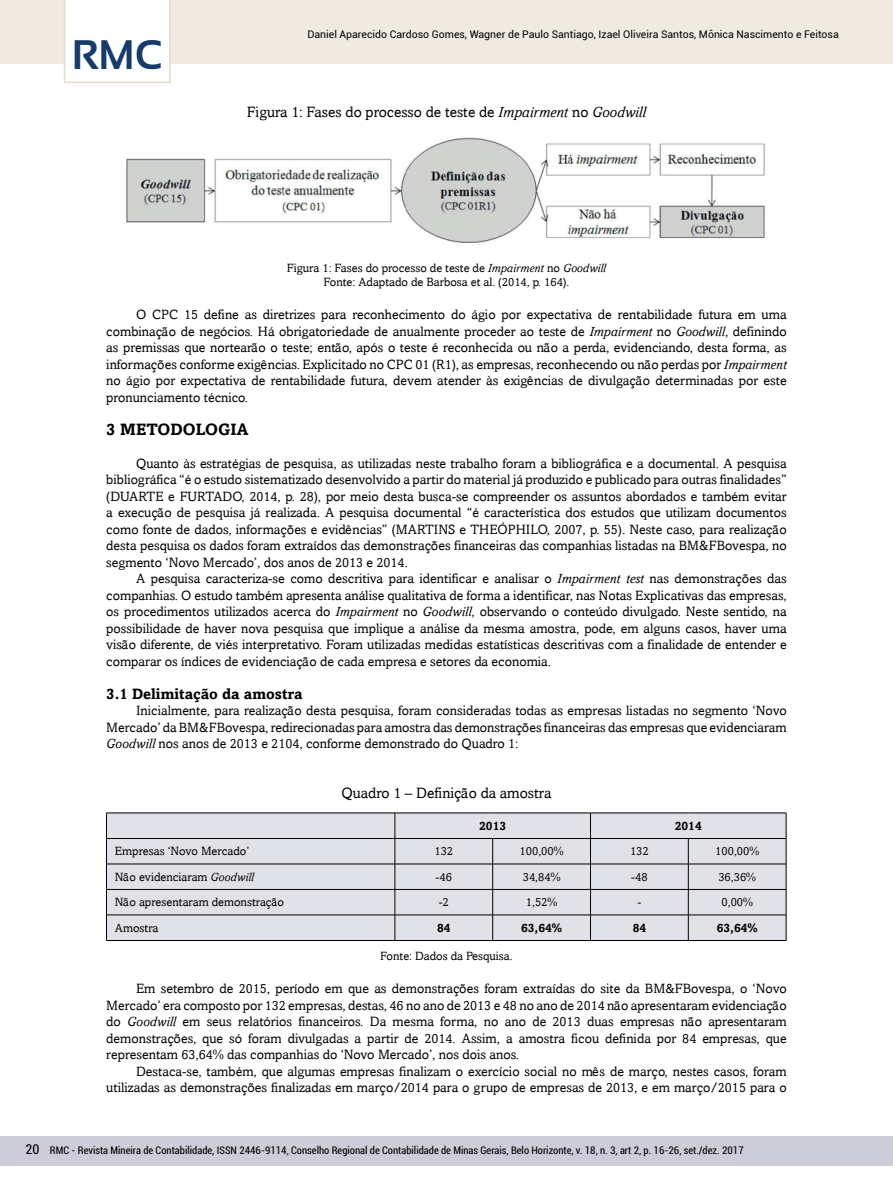
<style>
.page{position:relative;width:893px;height:1191px;background:#fff}
.page>*{position:absolute;margin:0;border:0;box-sizing:border-box;transform-origin:0 0}
.t1{font:700 41.25px "Sansation";color:#143b6b}
.t2{font:700 16.5px "Amasis";color:#000}
.t3{font:15px "Amasis";color:#000}
.t4{font:700 15px "Amasis";color:#000}
.t5{font:13.5px/16.5px "Amasis";color:#000;text-align:justify}
.t6{font:condensed 13.5px "Roboto";color:#000}
.t7{font:12px/14.4px "Amasis";color:#000;text-align:center}
.t8{font:700 12px "Amasis";color:#000}
.t9{font:condensed 10.5px "Roboto";color:#000}
.t10{font:10.5px "Roboto";color:#000}
.s1{font-style:italic}
</style>
<div class="page">
<img style="left:126px;top:137px;width:639px;height:106px">
<div style="left:107px;top:813px;width:679px;height:127px;background:#e1e1e8"></div>
<hr style="left:106px;top:812px;width:289px;height:1px;background:#000">
<hr style="left:395px;top:812px;width:98px;height:1px;background:#000">
<hr style="left:493px;top:812px;width:97px;height:1px;background:#000">
<hr style="left:590px;top:812px;width:98px;height:1px;background:#000">
<hr style="left:688px;top:812px;width:98px;height:1px;background:#000">
<hr style="left:106px;top:838px;width:289px;height:1px;background:#000">
<hr style="left:395px;top:838px;width:98px;height:1px;background:#000">
<hr style="left:493px;top:838px;width:97px;height:1px;background:#000">
<hr style="left:590px;top:838px;width:98px;height:1px;background:#000">
<hr style="left:688px;top:838px;width:98px;height:1px;background:#000">
<hr style="left:106px;top:863px;width:289px;height:1px;background:#000">
<hr style="left:395px;top:863px;width:98px;height:1px;background:#000">
<hr style="left:493px;top:863px;width:97px;height:1px;background:#000">
<hr style="left:590px;top:863px;width:98px;height:1px;background:#000">
<hr style="left:688px;top:863px;width:98px;height:1px;background:#000">
<hr style="left:106px;top:889px;width:289px;height:1px;background:#000">
<hr style="left:395px;top:889px;width:98px;height:1px;background:#000">
<hr style="left:493px;top:889px;width:97px;height:1px;background:#000">
<hr style="left:590px;top:889px;width:98px;height:1px;background:#000">
<hr style="left:688px;top:889px;width:98px;height:1px;background:#000">
<hr style="left:106px;top:914px;width:289px;height:1px;background:#000">
<svg style="left:106px;top:813px;width:1px;height:127px"></svg>
<hr style="left:395px;top:914px;width:98px;height:1px;background:#000">
<svg style="left:395px;top:813px;width:1px;height:127px"></svg>
<hr style="left:493px;top:914px;width:97px;height:1px;background:#000">
<svg style="left:492px;top:838px;width:1px;height:102px"></svg>
<hr style="left:590px;top:914px;width:98px;height:1px;background:#000">
<svg style="left:590px;top:813px;width:1px;height:127px"></svg>
<hr style="left:688px;top:914px;width:98px;height:1px;background:#000">
<svg style="left:688px;top:838px;width:1px;height:102px"></svg>
<svg style="left:786px;top:813px;width:1px;height:127px"></svg>
<hr style="left:106px;top:940px;width:289px;height:1px;background:#000">
<hr style="left:395px;top:940px;width:98px;height:1px;background:#000">
<hr style="left:493px;top:940px;width:97px;height:1px;background:#000">
<hr style="left:590px;top:940px;width:98px;height:1px;background:#000">
<hr style="left:688px;top:940px;width:98px;height:1px;background:#000">
<div style="left:0;top:1135px;width:893px;height:30px;background:#cdcdda"></div>
<div style="left:0;top:0;width:893px;height:64px;background:#efebe1"></div>
<div style="left:64px;top:0;width:107px;height:83px;background:#fff"></div>
<h1 class="t1" style="left:72px;top:32px;width:92px">RMC</h1>
<p class="t10" style="left:307px;top:27px;width:533px">Daniel Aparecido Cardoso Gomes, Wagner de Paulo Santiago, Izael Oliveira Santos, Mônica Nascimento e Feitosa</p>
<p class="t3" style="left:247px;top:103px;width:401px">Figura 1: Fases do processo de teste de <span class="s1">Impairment</span> no <span class="s1">Goodwill</span></p>
<p class="t7" style="left:287px;top:260px;width:321px">Figura 1: Fases do processo de teste de <span class="s1">Impairment</span> no <span class="s1">Goodwill<br></span>Fonte: Adaptado de Barbosa et al. (2014, p. 164).</p>
<p class="t5" style="left:106px;top:306px;width:682px;text-indent:30px">O CPC 15 define as diretrizes para reconhecimento do ágio por expectativa de rentabilidade futura em uma combinação de negócios. Há obrigatoriedade de anualmente proceder ao teste de <span class="s1">Impairment</span> no <span class="s1">Goodwill</span>, definindo as premissas que nortearão o teste; então, após o teste é reconhecida ou não a perda, evidenciando, desta forma, as informações conforme exigências. Explicitado no CPC 01 (R1), as empresas, reconhecendo ou não perdas por <span class="s1">Impairment </span>no ágio por expectativa de rentabilidade futura, devem atender às exigências de divulgação determinadas por este pronunciamento técnico.</p>
<p class="t2" style="left:106px;top:419px;width:144px">3 METODOLOGIA</p>
<p class="t5" style="left:106px;top:454px;width:682px;text-indent:30px">Quanto às estratégias de pesquisa, as utilizadas neste trabalho foram a bibliográfica e a documental. A pesquisa bibliográfica “é o estudo sistematizado desenvolvido a partir do material já produzido e publicado para outras finalidades” (DUARTE e FURTADO, 2014, p. 28), por meio desta busca-se compreender os assuntos abordados e também evitar a execução de pesquisa já realizada. A pesquisa documental “é característica dos estudos que utilizam documentos como fonte de dados, informações e evidências” (MARTINS e THEÓPHILO, 2007, p. 55). Neste caso, para realização desta pesquisa os dados foram extraídos das demonstrações financeiras das companhias listadas na BM&amp;FBovespa, no segmento ‘Novo Mercado’, dos anos de 2013 e 2014.</p>
<p class="t5" style="left:106px;top:570px;width:682px;text-indent:30px">A pesquisa caracteriza-se como descritiva para identificar e analisar o <span class="s1">Impairment test</span> nas demonstrações das companhias. O estudo também apresenta análise qualitativa de forma a identificar, nas Notas Explicativas das empresas, os procedimentos utilizados acerca do <span class="s1">Impairment</span> no <span class="s1">Goodwill</span>, observando o conteúdo divulgado. Neste sentido, na possibilidade de haver nova pesquisa que implique a análise da mesma amostra, pode, em alguns casos, haver uma visão diferente, de viés interpretativo. Foram utilizadas medidas estatísticas descritivas com a finalidade de entender e comparar os índices de evidenciação de cada empresa e setores da economia.</p>
<p class="t4" style="left:106px;top:684px;width:198px">3.1 Delimitação da amostra</p>
<p class="t5" style="left:106px;top:702px;width:682px;text-indent:30px">Inicialmente, para realização desta pesquisa, foram consideradas todas as empresas listadas no segmento ‘Novo Mercado’ da BM&amp;FBovespa, redirecionadas para amostra das demonstrações financeiras das empresas que evidenciaram <span class="s1">Goodwill</span> nos anos de 2013 e 2104, conforme demonstrado do Quadro 1:</p>
<p class="t3" style="left:341px;top:784px;width:211px">Quadro 1 – Definição da amostra</p>
<p class="t8" style="left:479px;top:818px;width:28px">2013</p>
<p class="t8" style="left:675px;top:818px;width:28px">2014</p>
<p class="t7" style="left:115px;top:844px;width:136px">Empresas ‘Novo Mercado’</p>
<p class="t7" style="left:434px;top:844px;width:20px">132</p>
<p class="t7" style="left:520px;top:844px;width:45px">100,00%</p>
<p class="t7" style="left:630px;top:844px;width:20px">132</p>
<p class="t7" style="left:715px;top:844px;width:45px">100,00%</p>
<p class="t7" style="left:115px;top:869px;width:141px">Não evidenciaram <span class="s1">Goodwill</span></p>
<p class="t7" style="left:436px;top:869px;width:18px">-46</p>
<p class="t7" style="left:523px;top:869px;width:39px">34,84%</p>
<p class="t7" style="left:631px;top:869px;width:18px">-48</p>
<p class="t7" style="left:718px;top:869px;width:39px">36,36%</p>
<p class="t7" style="left:115px;top:895px;width:171px">Não apresentaram demonstração</p>
<p class="t7" style="left:439px;top:895px;width:12px">-2</p>
<p class="t7" style="left:526px;top:895px;width:33px">1,52%</p>
<p class="t7" style="left:637px;top:895px;width:5px">-</p>
<p class="t7" style="left:721px;top:895px;width:33px">0,00%</p>
<p class="t7" style="left:115px;top:920px;width:45px">Amostra</p>
<p class="t8" style="left:437px;top:920px;width:15px">84</p>
<p class="t8" style="left:521px;top:920px;width:42px">63,64%</p>
<p class="t8" style="left:633px;top:920px;width:15px">84</p>
<p class="t8" style="left:717px;top:920px;width:42px">63,64%</p>
<p class="t7" style="left:380px;top:948px;width:134px">Fonte: Dados da Pesquisa.</p>
<p class="t5" style="left:106px;top:980px;width:682px;text-indent:30px">Em setembro de 2015, período em que as demonstrações foram extraídas do site da BM&amp;FBovespa, o ‘Novo Mercado’ era composto por 132 empresas, destas, 46 no ano de 2013 e 48 no ano de 2014 não apresentaram evidenciação do <span class="s1">Goodwill</span> em seus relatórios financeiros. Da mesma forma, no ano de 2013 duas empresas não apresentaram demonstrações, que só foram divulgadas a partir de 2014. Assim, a amostra ficou definida por 84 empresas, que representam 63,64% das companhias do ‘Novo Mercado’, nos dois anos.</p>
<p class="t5" style="left:106px;top:1062px;width:682px;text-align:right">Destaca-se, também, que algumas empresas finalizam o exercício social no mês de março, nestes casos, foram utilizadas as demonstrações finalizadas em março/2014 para o grupo de empresas de 2013, e em março/2015 para o</p>
<p class="t6" style="left:26px;top:1140px;width:15px">20</p>
<p class="t9" style="left:50px;top:1143px;width:695px">RMC - Revista Mineira de Contabilidade, ISSN 2446-9114, Conselho Regional de Contabilidade de Minas Gerais, Belo Horizonte, v. 18, n. 3, art 2, p. 16-26, set./dez. 2017</p>
</div>
